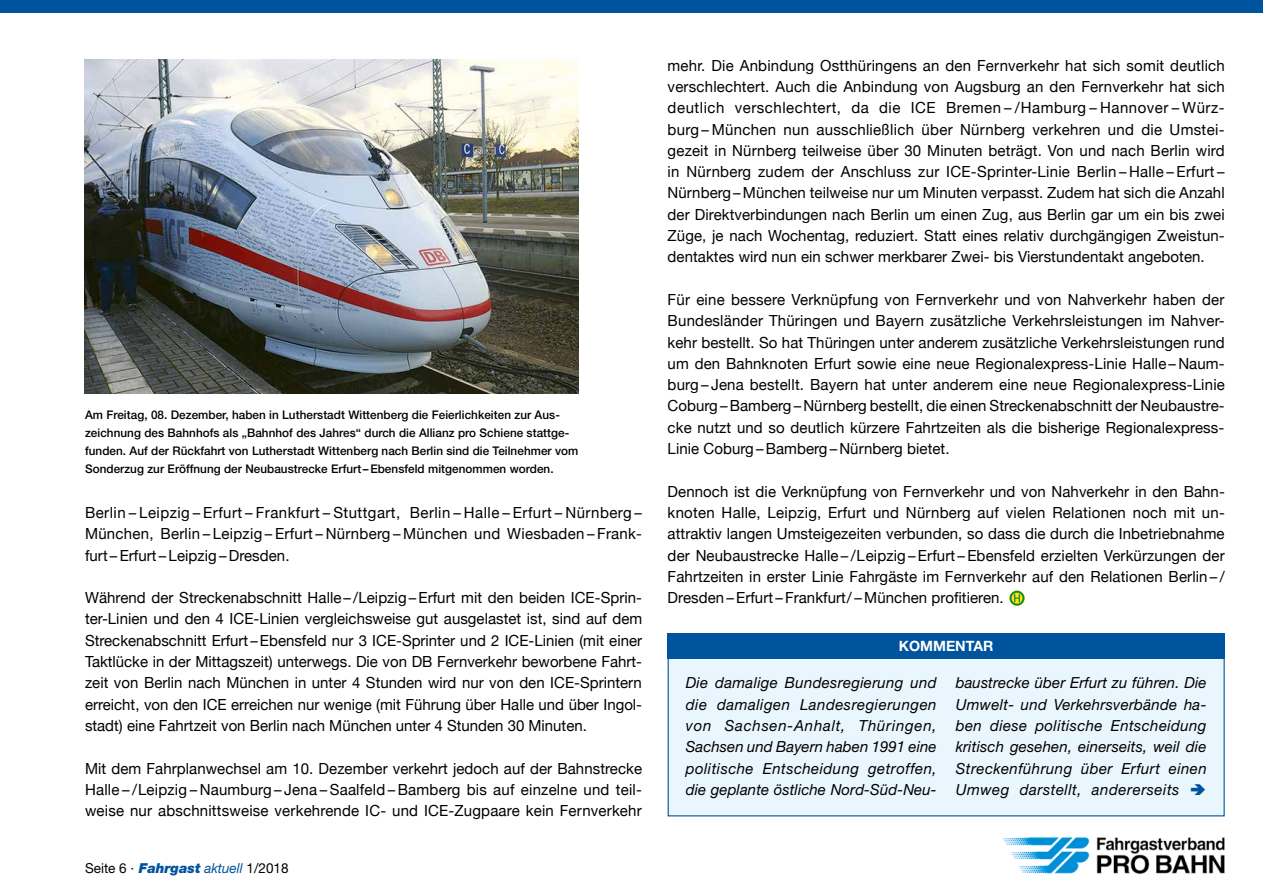
<style>
.page{position:relative;width:1263px;height:893px;background:#fff}
.page>*{position:absolute;margin:0;border:0;box-sizing:border-box;transform-origin:0 0}
.t1{font:15.3px/21.3px "Helvetica Neue";letter-spacing:.005em;color:#000;text-align:justify}
.t2{font:italic 15.3px/21.3px "Helvetica Neue";letter-spacing:.03em;color:#000;text-align:justify}
.t3{font:700 14.25px "Helvetica Neue";color:#fff}
.t4{font:13.8px "Helvetica Neue";color:#000}
.t5{font:500 12px/17.7px "Helvetica Neue";letter-spacing:.005em;color:#000}
.s1{font-weight:900;font-style:italic;color:#00549d}
.s2{font-style:italic;color:#00549d}
</style>
<div class="page">
<div style="left:0;top:0;width:1263px;height:13px;background:#00549d"></div>
<img style="left:1003px;top:837px;width:222px;height:37px">
<img style="left:84px;top:60px;width:494px;height:333px">
<div style="left:668px;top:652px;width:556px;height:164px;background:#eaf6fe"></div>
<div style="left:668px;top:633px;width:557px;height:26px;background:#00549d"></div>
<svg style="left:1009px;top:590px;width:16px;height:16px"></svg>
<svg style="left:1009px;top:591px;width:15px;height:15px"></svg>
<svg style="left:1011px;top:593px;width:11px;height:11px"></svg>
<svg style="left:1014px;top:594px;width:6px;height:8px"></svg>
<p class="t5" style="left:85px;top:406px;width:495px">Am Freitag, 08. Dezember, haben in Lutherstadt Wittenberg die Feierlichkeiten zur Aus&shy;zeichnung des Bahnhofs als „Bahnhof des Jahres“ durch die Allianz pro Schiene stattge&shy;funden. Auf der Rückfahrt von Lutherstadt Wittenberg nach Berlin sind die Teilnehmer vom Sonderzug zur Eröffnung der Neubaustrecke Erfurt –Ebensfeld mitgenommen worden.</p>
<p class="t1" style="left:85px;top:502px;width:559px">Berlin – Leipzig – Erfurt – Frankfurt – Stuttgart, Berlin – Halle – Erfurt – Nürnberg – München, Berlin – Leipzig – Erfurt – Nürnberg – München und Wiesbaden – Frank&shy;furt –Erfurt – Leipzig – Dresden.</p>
<p class="t1" style="left:85px;top:587px;width:559px">Während der Streckenabschnitt Halle – /Leipzig –Erfurt mit den beiden ICE-Sprin&shy;ter-Linien und den 4 ICE-Linien vergleichsweise gut ausgelastet ist, sind auf dem Streckenabschnitt Erfurt –Ebensfeld nur 3 ICE-Sprinter und 2 ICE-Linien (mit einer Taktlücke in der Mittagszeit) unterwegs. Die von DB Fernverkehr beworbene Fahrt&shy;zeit von Berlin nach München in unter 4 Stunden wird nur von den ICE-Sprintern erreicht, von den ICE erreichen nur wenige (mit Führung über Halle und über Ingol&shy;stadt) eine Fahrtzeit von Berlin nach München unter 4 Stunden 30 Minuten.</p>
<p class="t1" style="left:85px;top:757px;width:559px">Mit dem Fahrplanwechsel am 10. Dezember verkehrt jedoch auf der Bahnstrecke Halle – /Leipzig – Naumburg – Jena – Saalfeld –Bamberg bis auf einzelne und teil&shy;weise nur abschnittsweise verkehrende IC- und ICE-Zugpaare kein Fernverkehr</p>
<p class="t4" style="left:85px;top:859px;width:205px">Seite 6 · <span class="s1">Fahrgast</span> <span class="s2">aktuell</span> 1/2018</p>
<p class="t1" style="left:668px;top:54px;width:559px">mehr. Die Anbindung Ostthüringens an den Fernverkehr hat sich somit deutlich verschlechtert. Auch die Anbindung von Augsburg an den Fernverkehr hat sich deutlich verschlechtert, da die ICE Bremen – /Hamburg – Hannover – Würz&shy;burg – München nun ausschließlich über Nürnberg verkehren und die Umstei&shy;gezeit in Nürnberg teilweise über 30 Minuten beträgt. Von und nach Berlin wird in Nürnberg zudem der Anschluss zur ICE-Sprinter-Linie Berlin – Halle – Erfurt – Nürnberg – München teilweise nur um Minuten verpasst. Zudem hat sich die Anzahl der Direktverbindungen nach Berlin um einen Zug, aus Berlin gar um ein bis zwei Züge, je nach Wochentag, reduziert. Statt eines relativ durchgängigen Zweistun&shy;dentaktes wird nun ein schwer merkbarer Zwei- bis Vierstundentakt angeboten.</p>
<p class="t1" style="left:668px;top:289px;width:559px">Für eine bessere Verknüpfung von Fernverkehr und von Nahverkehr haben der Bundesländer Thüringen und Bayern zusätzliche Verkehrsleistungen im Nahver&shy;kehr bestellt. So hat Thüringen unter anderem zusätzliche Verkehrsleistungen rund um den Bahnknoten Erfurt sowie eine neue Regionalexpress-Linie Halle – Naum&shy;burg – Jena bestellt. Bayern hat unter anderem eine neue Regionalexpress-Linie Coburg –Bamberg – Nürnberg bestellt, die einen Streckenabschnitt der Neubaustre&shy;cke nutzt und so deutlich kürzere Fahrtzeiten als die bisherige Regionalexpress-Linie Coburg –Bamberg – Nürnberg bietet.</p>
<p class="t1" style="left:668px;top:480px;width:559px">Dennoch ist die Verknüpfung von Fernverkehr und von Nahverkehr in den Bahn&shy;knoten Halle, Leipzig, Erfurt und Nürnberg auf vielen Relationen noch mit un&shy;attraktiv langen Umsteigezeiten verbunden, so dass die durch die Inbetriebnahme der Neubaustrecke Halle – /Leipzig – Erfurt – Ebensfeld erzielten Verkürzungen der Fahrtzeiten in erster Linie Fahrgäste im Fernverkehr auf den Relationen Berlin – / Dresden –Erfurt – Frankfurt/ – München profitieren.</p>
<p class="t3" style="left:899px;top:637px;width:96px">KOMMENTAR</p>
<p class="t2" style="left:686px;top:672px;width:252px">Die damalige Bundesregierung und die damaligen Landesregierungen von Sachsen-Anhalt, Thüringen, Sachsen und Bayern haben 1991 eine politische Entscheidung getroffen, die geplante östliche Nord-Süd-Neu-</p>
<p class="t2" style="left:956px;top:672px;width:252px">baustrecke über Erfurt zu führen. Die Umwelt- und Verkehrsverbände ha&shy;ben diese politische Entscheidung kritisch gesehen, einerseits, weil die Streckenführung über Erfurt einen Umweg darstellt, andererseits</p>
</div>
